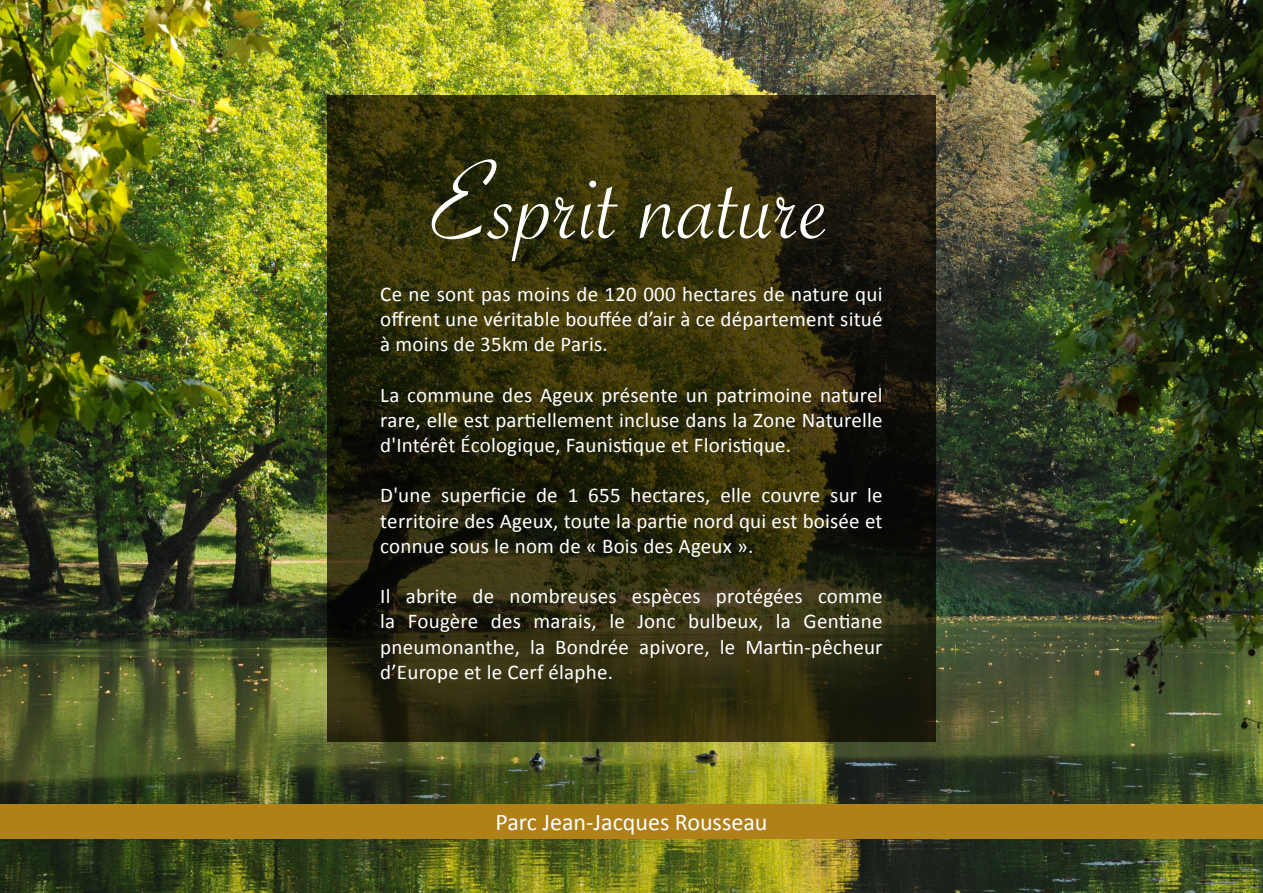
<style>
.page{position:relative;width:1263px;height:893px;background:#fff}
.page>*{position:absolute;margin:0;border:0;box-sizing:border-box;transform-origin:0 0}
.Text_Left_Alignment{font:120px "Savoye Let Plain";color:#fff}
.t1{font:24px "Calibri";color:#fff}
.t2{font:21px/25.2px "Calibri";letter-spacing:.01em;color:#fff;text-align:justify}
</style>
<div class="page">
<img style="left:0;top:0;width:1263px;height:893px">
<svg style="left:327px;top:96px;width:609px;height:646px;background:#2b280b"></svg>
<div style="left:0;top:805px;width:1263px;height:34px;background:#af8118"></div>
<p class="Text_Left_Alignment" style="left:432px;top:123px;width:401px">Esprit nature</p>
<p class="t2" style="left:380px;top:281px;width:504px">Ce ne sont pas moins de 120 000 hectares de nature qui offrent une véritable bouffée d’air à ce département situé à moins de 35km de Paris.</p>
<p class="t2" style="left:380px;top:382px;width:504px">La commune des Ageux présente un patrimoine naturel rare, elle est partiellement incluse dans la Zone Naturelle d'Intérêt Écologique, Faunistique et Floristique.</p>
<p class="t2" style="left:380px;top:483px;width:504px">D'une superficie de 1 655 hectares, elle couvre sur le territoire des Ageux, toute la partie nord qui est boisée et connue sous le nom de « Bois des Ageux ».</p>
<p class="t2" style="left:380px;top:584px;width:504px">Il abrite de nombreuses espèces protégées comme la Fougère des marais, le Jonc bulbeux, la Gentiane pneumonanthe, la Bondrée apivore, le Martin-pêcheur d’Europe et le Cerf élaphe.</p>
<p class="t1" style="left:495px;top:807px;width:273px">Parc Jean-Jacques Rousseau</p>
</div>
